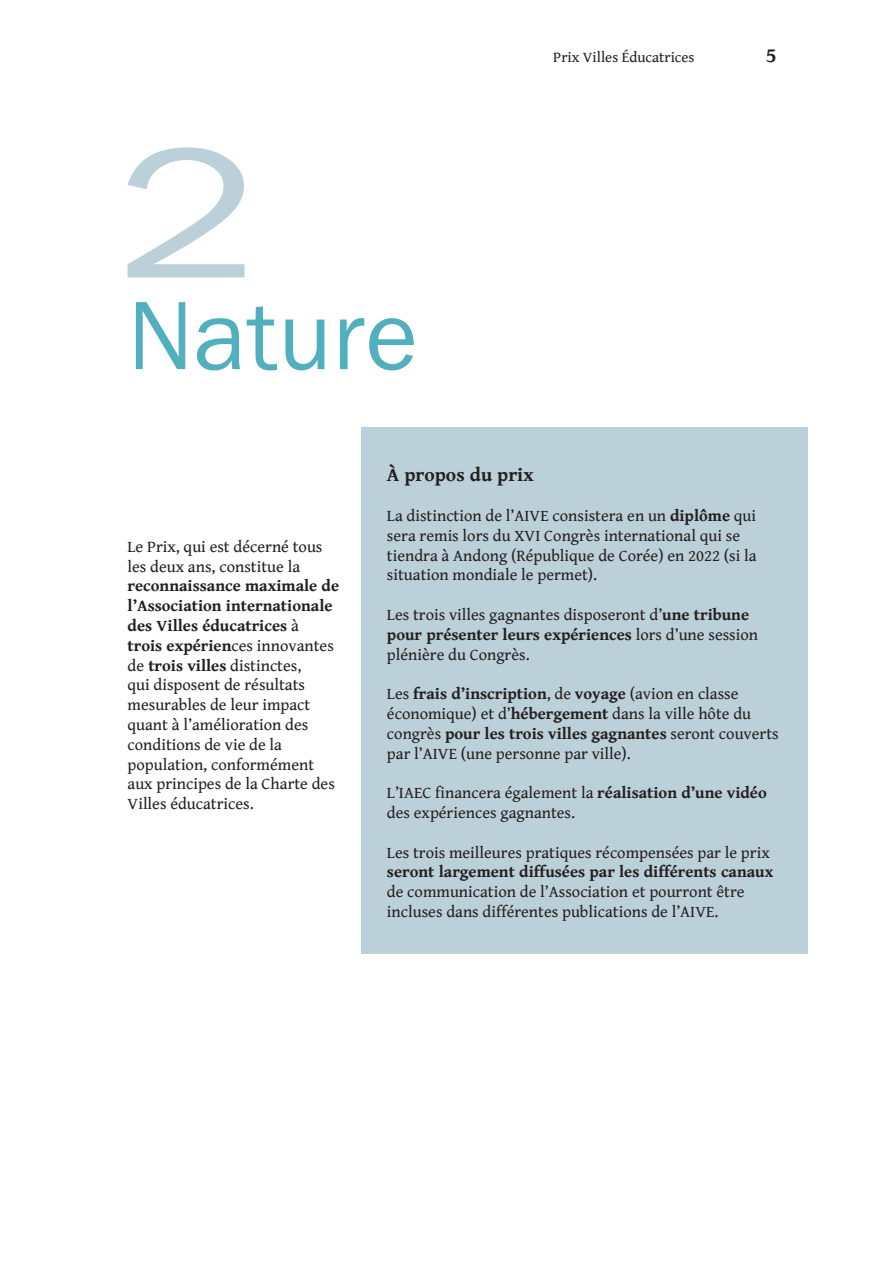
<style>
.page{position:relative;width:893px;height:1263px;background:#fff}
.page>*{position:absolute;margin:0;border:0;box-sizing:border-box;transform-origin:0 0}
._2_Títol{font:100.5px "Franklin Gothic";color:#51afbe}
.t1{font:700 21px "Gentium Book Basic";color:#231f20}
._1_Text_normal_bàsic{font:700 19.5px "Gentium Book Basic";color:#231f20}
._1_Text_normal_bàsic-2{font:16.5px/19.8px "Gentium Book Basic";color:#231f20}
.t2{font:15px "Gentium Book Basic";color:#231f20}
.s1{font-weight:700}
</style>
<div class="page">
<svg style="left:128px;top:147px;width:116px;height:130px"></svg>
<div style="left:361px;top:427px;width:447px;height:527px;background:#bcd0d9"></div>
<p class="_2_Títol" style="left:128px;top:273px;width:292px">Nature</p>
<p class="t2" style="left:553px;top:46px;width:143px">Prix Villes Éducatrices</p>
<p class="t1" style="left:766px;top:39px;width:12px">5</p>
<p class="_1_Text_normal_bàsic-2" style="left:128px;top:536px;width:213px">Le Prix, qui est décerné tous les deux ans, constitue la <span class="s1">reconnaissance maximale de l’Association internationale des Villes éducatrices</span> à<br><span class="s1">trois expérien</span>ces innovantes de <span class="s1">trois villes</span> distinctes,<br>qui disposent de résultats mesurables de leur impact quant à l’amélioration des conditions de vie de la population, conformément aux principes de la Charte des<br>Villes éducatrices.</p>
<p class="_1_Text_normal_bàsic" style="left:387px;top:460px;width:148px">À propos du prix</p>
<p class="_1_Text_normal_bàsic-2" style="left:387px;top:505px;width:371px">La distinction de l’AIVE consistera en un <span class="s1">diplôme</span> qui sera remis lors du XVI Congrès international qui se tiendra à Andong (République de Corée) en 2022 (si la situation mondiale le permet).</p>
<p class="_1_Text_normal_bàsic-2" style="left:387px;top:604px;width:373px">Les trois villes gagnantes disposeront d’<span class="s1">une tribune pour présenter leurs expériences</span> lors d’une session plénière du Congrès.</p>
<p class="_1_Text_normal_bàsic-2" style="left:387px;top:683px;width:393px">Les <span class="s1">frais d’inscription</span>, de <span class="s1">voyage</span> (avion en classe économique) et d’<span class="s1">hébergement</span> dans la ville hôte du congrès <span class="s1">pour les trois villes gagnantes</span> seront couverts par l’AIVE (une personne par ville).</p>
<p class="_1_Text_normal_bàsic-2" style="left:387px;top:782px;width:381px">L’IAEC financera également la <span class="s1">réalisation d’une vidéo </span>des expériences gagnantes.</p>
<p class="_1_Text_normal_bàsic-2" style="left:387px;top:842px;width:388px">Les trois meilleures pratiques récompensées par le prix <span class="s1">seront largement diffusées par les différents canaux </span>de communication de l’Association et pourront être incluses dans différentes publications de l’AIVE.</p>
</div>
